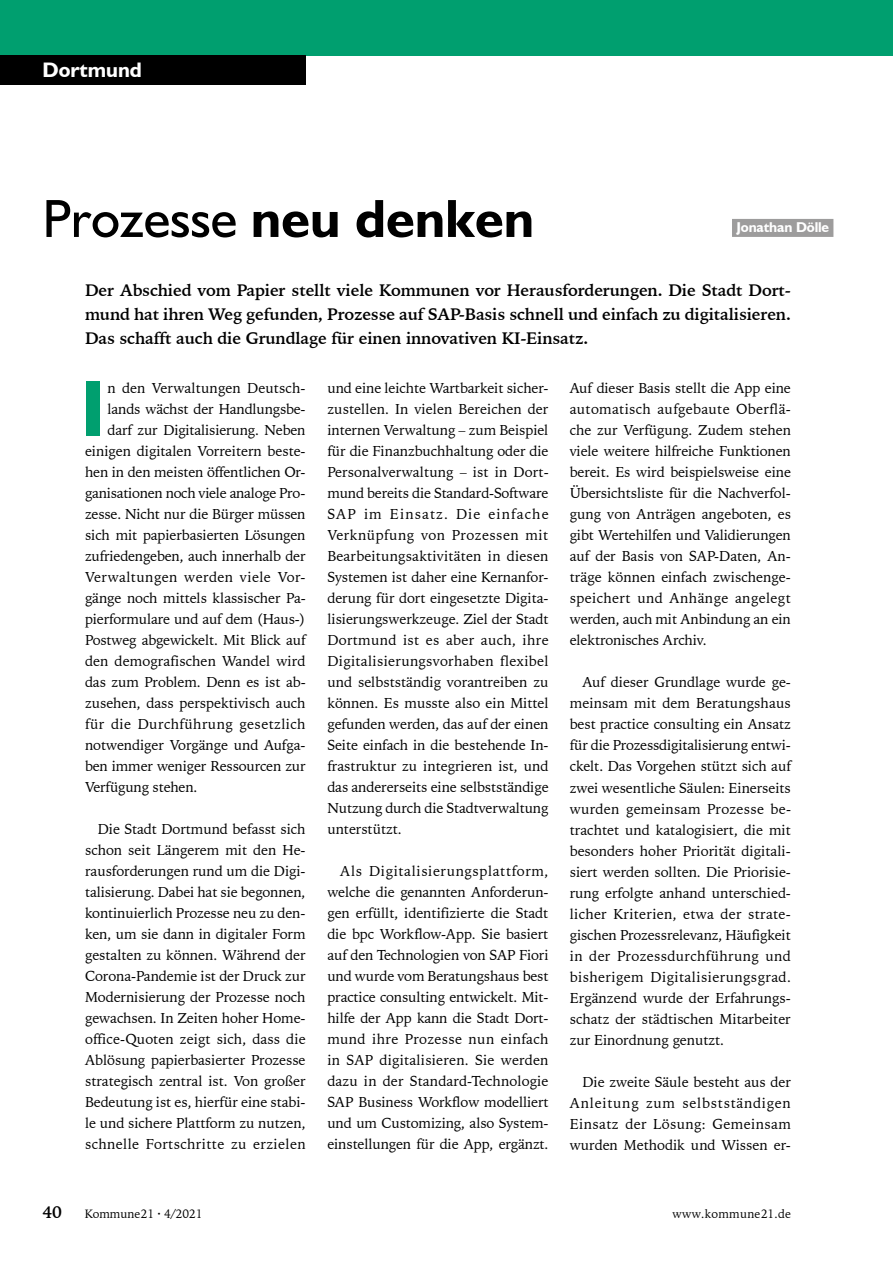
<style>
.page{position:relative;width:893px;height:1263px;background:#fff}
.page>*{position:absolute;margin:0;border:0;box-sizing:border-box;transform-origin:0 0}
.t1{font:700 79.2px "Humanist 521 BT";color:#009f6f}
.t2{font:700 54px "Humanist 521 BT";color:#000}
.t3{font:700 21px "Humanist 521 BT";color:#fff}
.t4{font:700 16.5px/24px "Iowan Old Style BT";letter-spacing:-.01em;color:#000;text-align:justify}
.t5{font:14.25px/21px "Iowan Old Style BT";letter-spacing:-.01em;color:#000;text-align:justify}
.t6{font:14.25px "Iowan Old Style BT";letter-spacing:.025em;color:#000}
.t7{font:14.25px "Iowan Old Style BT";letter-spacing:.03em;color:#000}
.t8{font:14.25px "Iowan Old Style BT";letter-spacing:.01em;color:#000}
.t9{font:700 14.25px "Humanist 521 BT";letter-spacing:-.01em;color:#fff}
.t10{font:12px "Iowan Old Style BT";letter-spacing:.01em;color:#000}
.s1{font-weight:400}
</style>
<div class="page">
<div style="left:0;top:0;width:893px;height:55px;background:#009f6f"></div>
<div style="left:0;top:55px;width:306px;height:30px;background:#000"></div>
<div style="left:732px;top:219px;width:101px;height:18px;background:#9d9c9c"></div>
<h3 class="t3" style="left:43px;top:57px;width:101px">Dortmund</h3>
<h2 class="t2" style="left:43px;top:185px;width:493px"><span class="s1">Prozesse</span> neu denken</h2>
<p class="t9" style="left:736px;top:218px;width:94px">Jonathan Dölle</p>
<p class="t4" style="left:85px;top:278px;width:707px">Der Abschied vom Papier stellt viele Kommunen vor Herausforderungen. Die Stadt Dort&shy;mund hat ihren Weg gefunden, Prozesse auf SAP-Basis schnell und einfach zu digitalisieren.<br>Das schafft auch die Grundlage für einen innovativen KI-Einsatz.</p>
<p class="t8" style="left:108px;top:379px;width:199px">n den Verwaltungen Deutsch-</p>
<p class="t5" style="left:108px;top:399px;width:200px">lands wächst der Handlungsbe-</p>
<p class="t5" style="left:108px;top:420px;width:199px">darf zur Digitalisierung. Neben</p>
<p class="t5" style="left:85px;top:441px;width:222px">einigen digitalen Vorreitern beste-</p>
<p class="t5" style="left:85px;top:462px;width:222px">hen in den meisten öffentlichen Or-</p>
<p class="t5" style="left:85px;top:483px;width:222px">ganisationen noch viele analoge Pro-</p>
<p class="t5" style="left:85px;top:504px;width:222px">zesse. Nicht nur die Bürger müssen</p>
<p class="t5" style="left:85px;top:525px;width:222px">sich mit papierbasierten Lösungen</p>
<p class="t5" style="left:85px;top:546px;width:222px">zufriedengeben, auch innerhalb der</p>
<p class="t7" style="left:85px;top:568px;width:222px">Verwaltungen werden viele Vor-</p>
<p class="t5" style="left:85px;top:588px;width:222px">gänge noch mittels klassischer Pa-</p>
<p class="t5" style="left:85px;top:609px;width:222px">pierformulare und auf dem (Haus-)</p>
<p class="t5" style="left:85px;top:630px;width:222px">Postweg abgewickelt. Mit Blick auf</p>
<p class="t5" style="left:85px;top:651px;width:222px">den demografischen Wandel wird</p>
<p class="t5" style="left:85px;top:672px;width:222px">das zum Problem. Denn es ist ab-</p>
<p class="t5" style="left:85px;top:693px;width:222px">zusehen, dass perspektivisch auch</p>
<p class="t6" style="left:85px;top:715px;width:222px">für die Durchführung gesetzlich</p>
<p class="t5" style="left:85px;top:735px;width:222px">notwendiger Vorgänge und Aufga-</p>
<p class="t5" style="left:85px;top:756px;width:222px">ben immer weniger Ressourcen zur</p>
<p class="t5" style="left:85px;top:777px;width:114px">Verfügung stehen.</p>
<p class="t5" style="left:85px;top:819px;width:222px;text-indent:13px">Die Stadt Dortmund befasst sich schon seit Längerem mit den He&shy;rausforderungen rund um die Digi&shy;talisierung. Dabei hat sie begonnen, kontinuierlich Prozesse neu zu den&shy;ken, um sie dann in digitaler Form gestalten zu können. Während der Corona-Pandemie ist der Druck zur Modernisierung der Prozesse noch gewachsen. In Zeiten hoher Home&shy;office-Quoten zeigt sich, dass die Ablösung papierbasierter Prozesse strategisch zentral ist. Von großer Bedeutung ist es, hierfür eine stabi&shy;le und sichere Plattform zu nutzen, schnelle Fortschritte zu erzielen</p>
<h1 class="t1" style="left:80px;top:359px;width:27px">I</h1>
<p class="t5" style="left:327px;top:378px;width:223px">und eine leichte Wartbarkeit sicher&shy;zustellen. In vielen Bereichen der internen Verwaltung – zum Beispiel für die Finanzbuchhaltung oder die Personalverwaltung – ist in Dort&shy;mund bereits die Standard-Software SAP im Einsatz. Die einfache Verknüpfung von Prozessen mit Bearbeitungsaktivitäten in diesen Systemen ist daher eine Kernanfor&shy;derung für dort eingesetzte Digita&shy;lisierungswerkzeuge. Ziel der Stadt Dortmund ist es aber auch, ihre Digitalisierungsvorhaben flexibel und selbstständig vorantreiben zu können. Es musste also ein Mittel gefunden werden, das auf der einen Seite einfach in die bestehende In&shy;frastruktur zu integrieren ist, und das andererseits eine selbstständige Nutzung durch die Stadtverwaltung unterstützt.</p>
<p class="t5" style="left:327px;top:861px;width:223px;text-indent:13px">Als Digitalisierungsplattform, welche die genannten Anforderun&shy;gen erfüllt, identifizierte die Stadt die bpc Workflow-App. Sie basiert auf den Technologien von SAP Fiori und wurde vom Beratungshaus best practice consulting entwickelt. Mit&shy;hilfe der App kann die Stadt Dort&shy;mund ihre Prozesse nun einfach in SAP digitalisieren. Sie werden dazu in der Standard-Technologie SAP Business Workflow modelliert und um Customizing, also System&shy;einstellungen für die App, ergänzt.</p>
<p class="t5" style="left:570px;top:378px;width:223px">Auf dieser Basis stellt die App eine automatisch aufgebaute Oberflä&shy;che zur Verfügung. Zudem stehen viele weitere hilfreiche Funktionen bereit. Es wird beispielsweise eine Übersichtsliste für die Nachverfol&shy;gung von Anträgen angeboten, es gibt Wertehilfen und Validierungen auf der Basis von SAP-Daten, An&shy;träge können einfach zwischenge&shy;speichert und Anhänge angelegt werden, auch mit Anbindung an ein elektronisches Archiv.</p>
<p class="t5" style="left:570px;top:672px;width:223px;text-indent:13px">Auf dieser Grundlage wurde ge&shy;meinsam mit dem Beratungshaus best practice consulting ein Ansatz für die Prozessdigitalisierung entwi&shy;ckelt. Das Vorgehen stützt sich auf zwei wesentliche Säulen: Einerseits wurden gemeinsam Prozesse be&shy;trachtet und katalogisiert, die mit besonders hoher Priorität digitali&shy;siert werden sollten. Die Priorisie&shy;rung erfolgte anhand unterschied&shy;licher Kriterien, etwa der strate&shy;gischen Prozessrelevanz, Häufigkeit in der Prozessdurchführung und bisherigem Digitalisierungsgrad.<br>Ergänzend wurde der Erfahrungs&shy;schatz der städtischen Mitarbeiter zur Einordnung genutzt.</p>
<p class="t5" style="left:570px;top:1071px;width:223px;text-indent:13px">Die zweite Säule besteht aus der Anleitung zum selbstständigen Einsatz der Lösung: Gemeinsam wurden Methodik und Wissen er-</p>
<p class="t4" style="left:43px;top:1200px;width:21px">40</p>
<p class="t10" style="left:85px;top:1206px;width:119px">Kommune21 · 4/2021</p>
<p class="t10" style="left:673px;top:1206px;width:120px">www.kommune21.de</p>
</div>
